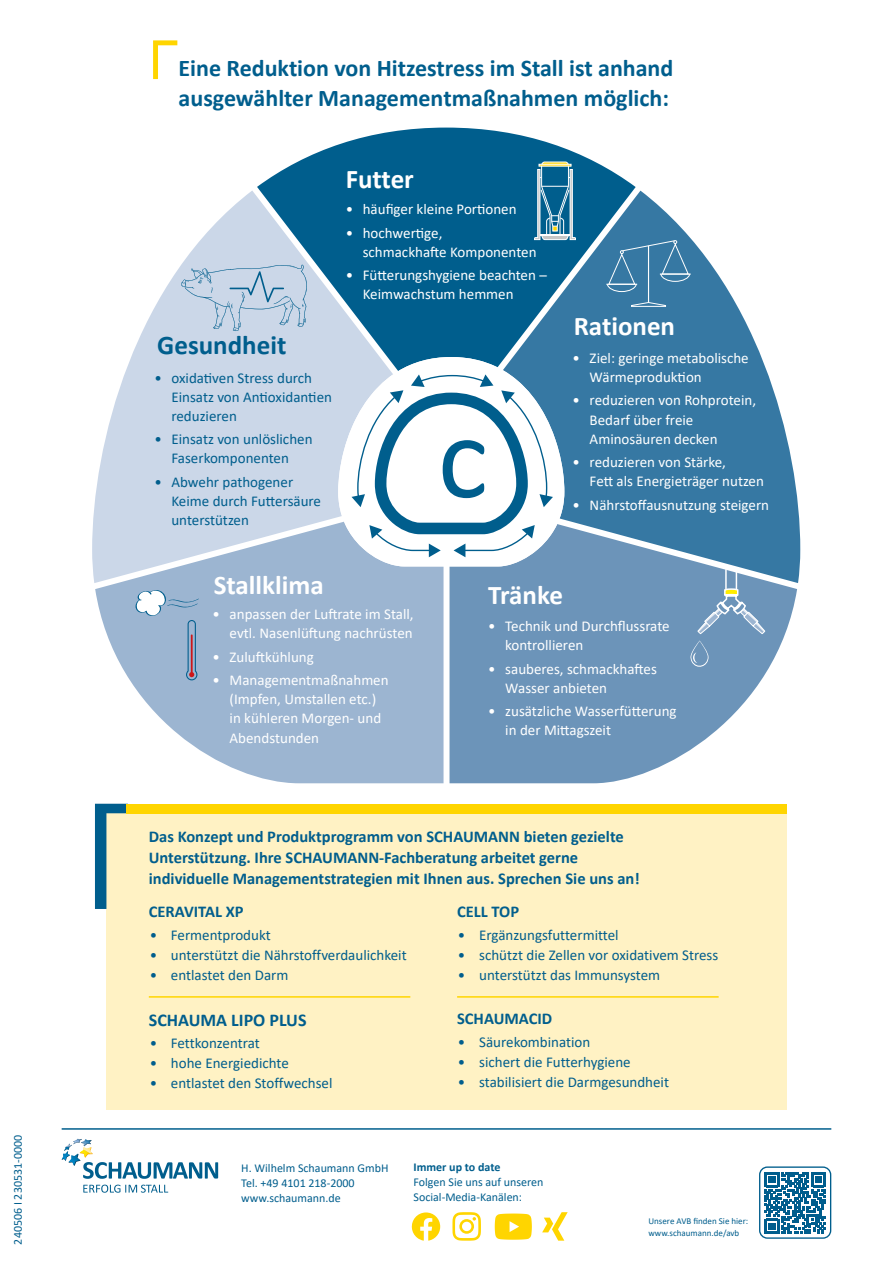
<style>
.page{position:relative;width:893px;height:1263px;background:#fff}
.page>*{position:absolute;margin:0;border:0;box-sizing:border-box;transform-origin:0 0}
.t1{font:700 27px "Calibri";color:#fff}
.t2{font:700 27px "Calibri";color:#005e8d}
.t3{font:700 24px/30px "Calibri";color:#005e8d}
.t4{font:700 18px "Calibri";color:#005e8d}
.t5{font:700 16.5px/21px "Calibri";color:#005e8d}
.t6{font:15px/19.2px "Calibri";color:#fff}
.t7{font:15px/19.2px "Calibri";color:#005e8d}
.t8{font:12px/15px "Calibri";color:#005e8d}
.t9{font:700 12px "Calibri";color:#005e8d}
.t10{font:9px/12px "Calibri";color:#005e8d}
</style>
<div class="page">
<svg style="left:92px;top:190px;width:246px;height:393px;fill:#cbd7e8"></svg>
<svg style="left:257px;top:128px;width:379px;height:243px;background:#3b82a7"></svg>
<svg style="left:449px;top:566px;width:348px;height:217px;fill:#6c94b9"></svg>
<svg style="left:95px;top:522px;width:348px;height:261px;background:#afc3d9"></svg>
<svg style="left:503px;top:191px;width:297px;height:392px;fill:#3678a3"></svg>
<svg style="left:338px;top:357px;width:226px;height:209px"></svg>
<svg style="left:351px;top:374px;width:202px;height:183px"></svg>
<svg style="left:62px;top:1138px;width:156px;height:55px"></svg>
<svg style="left:765px;top:1172px;width:61px;height:61px"></svg>
<div style="left:759px;top:1166px;width:72px;height:73px;border:1px solid #005e8d;border-radius:8px"></div>
<hr style="left:62px;top:1128px;width:769px;height:2px;background:#005e8d">
<svg style="left:411px;top:1212px;width:29px;height:29px"></svg>
<svg style="left:495px;top:1213px;width:37px;height:27px"></svg>
<svg style="left:452px;top:1212px;width:29px;height:29px"></svg>
<svg style="left:542px;top:1212px;width:26px;height:29px"></svg>
<svg style="left:534px;top:161px;width:42px;height:79px;background:#518ea9"></svg>
<svg style="left:606px;top:240px;width:85px;height:67px;background:#4783aa"></svg>
<hr style="left:725px;top:569px;width:2px;height:20px;background:#fff">
<svg style="left:690px;top:572px;width:76px;height:99px;background:#7b9ebe"></svg>
<svg style="left:153px;top:40px;width:24px;height:39px"></svg>
<div style="left:106px;top:812px;width:681px;height:298px;background:#fff2c4"></div>
<svg style="left:95px;top:804px;width:33px;height:105px"></svg>
<div style="left:126px;top:804px;width:661px;height:9px;background:#ffd500"></div>
<hr style="left:149px;top:996px;width:261px;height:2px;background:#ffd500">
<hr style="left:457px;top:996px;width:262px;height:2px;background:#ffd500">
<svg style="left:181px;top:265px;width:126px;height:66px;background:#bccee1"></svg>
<svg style="left:135px;top:589px;width:64px;height:91px;background:#9eb4cf"></svg>
<p class="t8" style="left:10px;top:1244px;width:111px;rotate:-90deg">240506 I 230531-0000</p>
<h2 class="t3" style="left:179px;top:52px;width:496px">Eine Reduktion von Hitzestress im Stall ist anhand ausgewählter Managementmaßnahmen möglich:</h2>
<h1 class="t1" style="left:346px;top:160px;width:70px">Futter</h1>
<h1 class="t2" style="left:157px;top:326px;width:131px">Gesundheit</h1>
<p class="t7" style="left:171px;top:368px;width:162px;text-indent:-17px">• oxidativen Stress durch<br>Einsatz von Antioxidantien reduzieren</p>
<p class="t7" style="left:154px;top:429px;width:160px;text-align:center">• Einsatz von unlöslichen<br>Faserkomponenten</p>
<p class="t7" style="left:171px;top:472px;width:151px;text-indent:-17px">• Abwehr pathogener<br>Keime durch Futtersäure unterstützen</p>
<p class="t6" style="left:346px;top:199px;width:172px">• häufiger kleine Portionen</p>
<p class="t6" style="left:363px;top:223px;width:175px;text-indent:-17px">• hochwertige,<br>schmackhafte Komponenten</p>
<p class="t6" style="left:363px;top:265px;width:186px;text-indent:-17px">• Fütterungshygiene beachten –<br>Keimwachstum hemmen</p>
<h1 class="t1" style="left:574px;top:307px;width:103px">Rationen</h1>
<p class="t6" style="left:590px;top:348px;width:161px;text-indent:-17px">• Ziel: geringe metabolische<br>Wärmeproduktion</p>
<p class="t6" style="left:590px;top:390px;width:168px;text-indent:-17px">• reduzieren von Rohprotein,<br>Bedarf über freie<br>Aminosäuren decken</p>
<p class="t6" style="left:590px;top:452px;width:176px;text-indent:-17px">• reduzieren von Stärke,<br>Fett als Energieträger nutzen</p>
<p class="t6" style="left:573px;top:495px;width:198px">• Nährstoffausnutzung steigern</p>
<h1 class="t1" style="left:214px;top:566px;width:112px">Stallklima</h1>
<h1 class="t1" style="left:488px;top:576px;width:76px">Tränke</h1>
<p class="t6" style="left:213px;top:604px;width:203px;text-align:right">• anpassen der Luftrate im Stall, evtl. Nasenlüftung nachrüsten</p>
<p class="t6" style="left:213px;top:647px;width:103px">• Zuluftkühlung</p>
<p class="t6" style="left:230px;top:670px;width:161px;text-indent:-17px">• Managementmaßnahmen (Impfen, Umstallen etc.) in kühleren Morgen- und<br>Abendstunden</p>
<p class="t6" style="left:505px;top:616px;width:166px;text-indent:-17px">• Technik und Durchflussrate kontrollieren</p>
<p class="t6" style="left:505px;top:658px;width:153px;text-indent:-17px">• sauberes, schmackhaftes<br>Wasser anbieten</p>
<p class="t6" style="left:505px;top:701px;width:173px;text-indent:-17px">• zusätzliche Wasserfütterung in der Mittagszeit</p>
<p class="t5" style="left:149px;top:825px;width:492px">Das Konzept und Produktprogramm von SCHAUMANN bieten gezielte<br>Unterstützung. Ihre SCHAUMANN-Fachberatung arbeitet gerne individuelle Managementstrategien mit Ihnen aus. Sprechen Sie uns an!</p>
<p class="t5" style="left:149px;top:901px;width:96px">CERAVITAL XP</p>
<p class="t7" style="left:150px;top:924px;width:123px">• Fermentprodukt</p>
<p class="t7" style="left:150px;top:945px;width:259px">• unterstützt die Nährstoffverdaulichkeit</p>
<p class="t7" style="left:150px;top:965px;width:140px">• entlastet den Darm</p>
<p class="t4" style="left:149px;top:1007px;width:159px">SCHAUMA LIPO PLUS</p>
<p class="t7" style="left:150px;top:1033px;width:112px">• Fettkonzentrat</p>
<p class="t7" style="left:150px;top:1053px;width:141px">• hohe Energiedichte</p>
<p class="t7" style="left:150px;top:1073px;width:184px">• entlastet den Stoffwechsel</p>
<p class="t5" style="left:457px;top:901px;width:64px">CELL TOP</p>
<p class="t7" style="left:458px;top:924px;width:162px">• Ergänzungsfuttermittel</p>
<p class="t7" style="left:458px;top:945px;width:262px">• schützt die Zellen vor oxidativem Stress</p>
<p class="t7" style="left:458px;top:965px;width:204px">• unterstützt das Immunsystem</p>
<p class="t5" style="left:457px;top:1008px;width:97px">SCHAUMACID</p>
<p class="t7" style="left:458px;top:1032px;width:134px">• Säurekombination</p>
<p class="t7" style="left:458px;top:1052px;width:174px">• sichert die Futterhygiene</p>
<p class="t7" style="left:458px;top:1072px;width:213px">• stabilisiert die Darmgesundheit</p>
<p class="t8" style="left:241px;top:1160px;width:149px">H. Wilhelm Schaumann GmbH<br>Tel. +49 4101 218-2000 www.schaumann.de</p>
<p class="t9" style="left:414px;top:1159px;width:88px">Immer up to date</p>
<p class="t8" style="left:414px;top:1174px;width:131px">Folgen Sie uns auf unseren<br>Social-Media-Kanälen:</p>
<p class="t10" style="left:648px;top:1215px;width:101px">Unsere AVB finden Sie hier: www.schaumann.de/avb</p>
</div>
